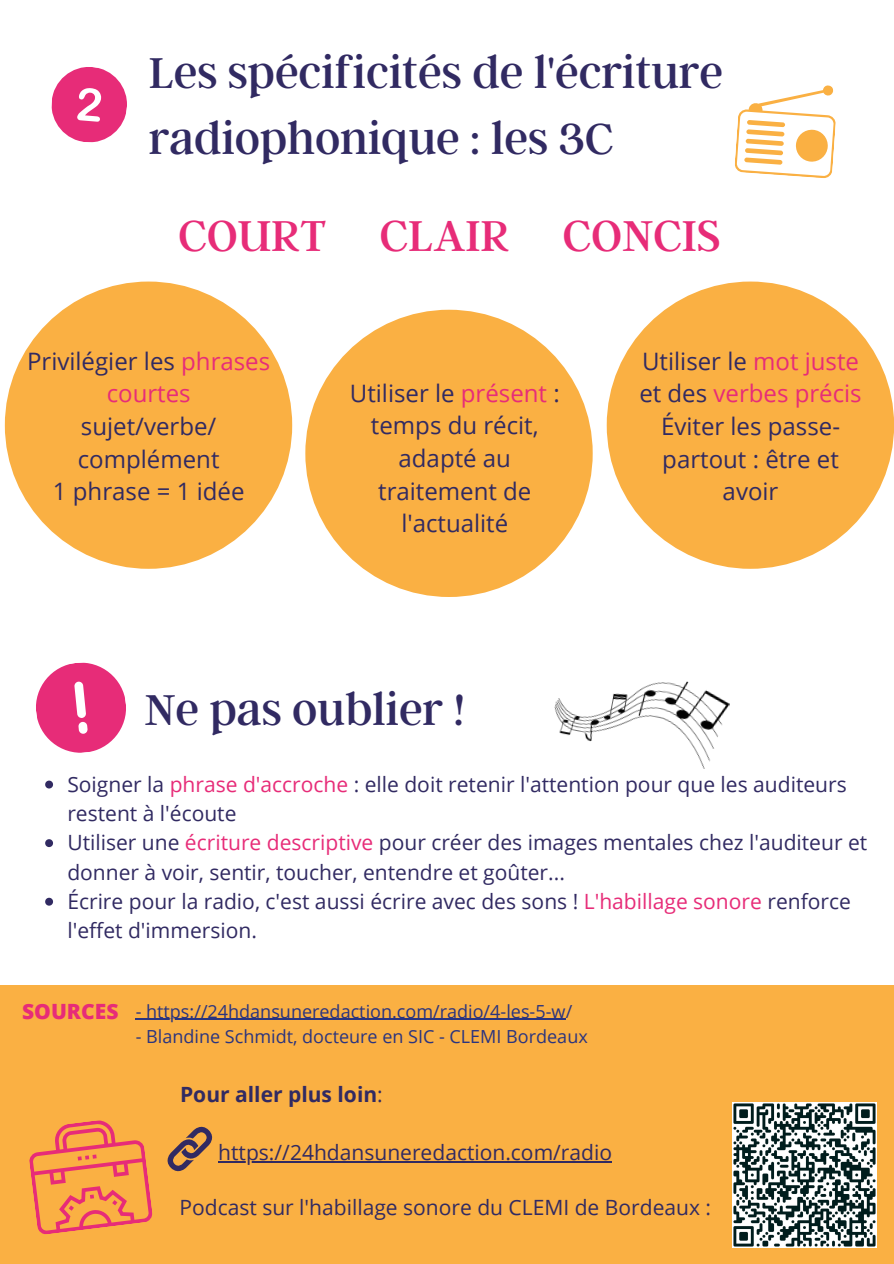
<style>
.page{position:relative;width:894px;height:1264px;background:#fff}
.page>*{position:absolute;margin:0;border:0;box-sizing:border-box;transform-origin:0 0}
.t1{font:48px/66.4px "Argent CF";color:#312a62}
.t2{font:48px "Argent CF";color:#e72c78}
.t3{font:24px/32.7px "Open Sans";color:#312a62;text-align:center}
.t4{font:24px/32.7px "Open Sans";color:#e72c78}
.t5{font:21px/29.2px "Open Sans";color:#312a62}
.t6{font:700 21px "Open Sans";color:#312a62}
.t7{font:800 21px "Open Sans";color:#e72c78}
.t8{font:18px "Open Sans";color:#2a347f}
.s1{color:#e72c78}
.s2{color:#312a62}
.s3{font-weight:400}
</style>
<div class="page">
<svg style="left:51px;top:67px;width:76px;height:76px"></svg>
<svg style="left:735px;top:85px;width:101px;height:93px"></svg>
<div style="left:5px;top:281px;width:287px;height:288px;background:#fab043;border-radius:50%"></div>
<div style="left:305px;top:310px;width:287px;height:287px;background:#fab043;border-radius:50%"></div>
<div style="left:606px;top:281px;width:287px;height:288px;background:#fab043;border-radius:50%"></div>
<svg style="left:36px;top:662px;width:90px;height:91px"></svg>
<div style="left:0;top:985px;width:893px;height:278px;background:#fab043"></div>
<img style="left:554px;top:681px;width:176px;height:88px">
<svg style="left:29px;top:1120px;width:124px;height:115px"></svg>
<img style="left:732px;top:1102px;width:144px;height:144px">
<svg style="left:167px;top:1126px;width:46px;height:46px"></svg>
<svg style="left:45px;top:780px;width:8px;height:8px"></svg>
<svg style="left:45px;top:839px;width:8px;height:8px"></svg>
<svg style="left:45px;top:897px;width:8px;height:8px"></svg>
<hr style="left:218px;top:1161px;width:381px;height:1px;background:#312a62">
<svg style="left:599px;top:1161px;width:13px;height:1px"></svg>
<hr style="left:136px;top:1018px;width:429px;height:1px;background:#2a347f">
<p class="t1" style="left:149px;top:37px;width:576px">Les spécificités de l'écriture radiophonique : les 3C</p>
<p class="t2" style="left:178px;top:204px;width:543px">COURT CLAIR CONCIS</p>
<p class="t3" style="left:27px;top:344px;width:244px">Privilégier les <span class="s1">phrases courtes</span></p>
<p class="t3" style="left:81px;top:409px;width:137px">sujet/verbe/</p>
<p class="t3" style="left:78px;top:442px;width:143px">complément</p>
<p class="t3" style="left:53px;top:474px;width:193px">1 phrase = 1 idée</p>
<p class="t3" style="left:350px;top:376px;width:211px">Utiliser le <span class="s1">présent</span> : temps du récit, adapté au traitement de l'actualité</p>
<p class="t1" style="left:145px;top:673px;width:322px">Ne pas oublier !</p>
<p class="t4" style="left:639px;top:344px;width:224px"><span class="s2">Utiliser le</span> mot juste <span class="s2">et des</span> verbes précis</p>
<p class="t3" style="left:660px;top:409px;width:180px">Éviter les passe&shy;partout : être et avoir</p>
<p class="t5" style="left:67px;top:769px;width:780px">Soigner la <span class="s1">phrase d'accroche</span> : elle doit retenir l'attention pour que les auditeurs restent à l'écoute</p>
<p class="t5" style="left:67px;top:827px;width:801px">Utiliser une <span class="s1">écriture descriptive</span> pour créer des images mentales chez l'auditeur et donner à voir, sentir, toucher, entendre et goûter...</p>
<p class="t5" style="left:67px;top:886px;width:784px">Écrire pour la radio, c'est aussi écrire avec des sons ! <span class="s1">L'habillage sonore</span> renforce l'effet d'immersion.</p>
<p class="t7" style="left:22px;top:996px;width:98px">SOURCES</p>
<p class="t8" style="left:136px;top:998px;width:438px">- https://24hdansuneredaction.com/radio/4-les-5-w/</p>
<p class="t8" style="left:136px;top:1023px;width:453px">- Blandine Schmidt, docteure en SIC - CLEMI Bordeaux</p>
<p class="t6" style="left:180px;top:1079px;width:204px">Pour aller plus loin<span class="s3">:</span></p>
<p class="t5" style="left:218px;top:1137px;width:395px">https://24hdansuneredaction.com/radio</p>
<p class="t5" style="left:179px;top:1191px;width:533px">Podcast sur l'habillage sonore du CLEMI de Bordeaux :</p>
</div>
